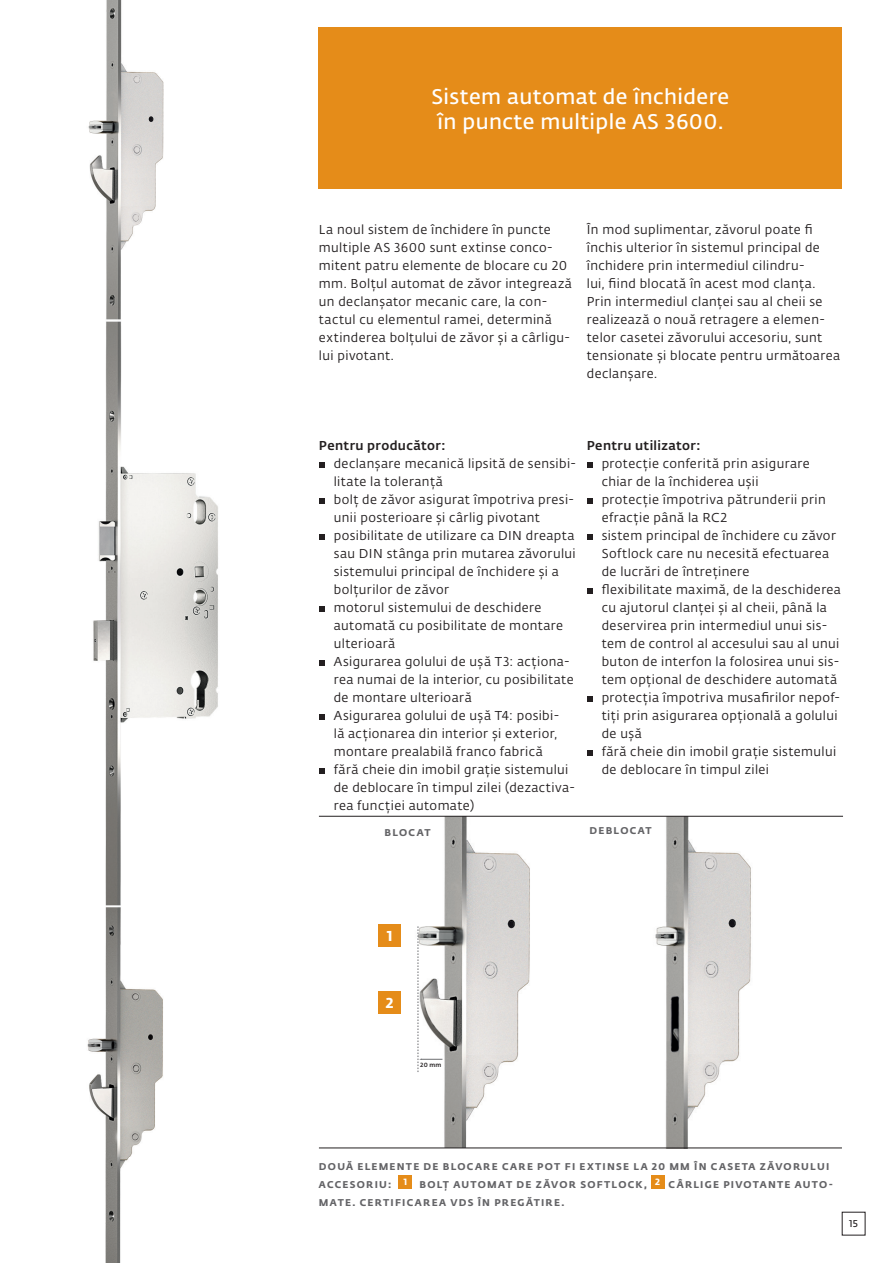
<style>
.page{position:relative;width:893px;height:1263px;background:#fff}
.page>*{position:absolute;margin:0;border:0;box-sizing:border-box;transform-origin:0 0}
.t1{font:600 21px/25.5px "Fedra Sans Alt Pro";letter-spacing:.02em;color:#fff}
.t2{font:700 14.25px "Fedra Sans Alt Pro";color:#fff}
.t3{font:12.75px/18px "Fedra Sans Alt Pro";letter-spacing:.03em;color:#231f20}
.t4{font:500 12.75px "Fedra Sans Alt Pro";letter-spacing:.03em;color:#231f20}
.t5{font:700 9.75px/18px "Fedra Sans Alt Pro";letter-spacing:.13em;color:#636366}
.t6{font:600 9.75px "Fedra Sans Alt Pro";color:#231f20}
.t7{font:700 9px "Fedra Sans Alt Pro";color:#fff}
.t8{font:500 6px "Fedra Sans Alt Pro";color:#231f20}
</style>
<div class="page">
<img style="left:87px;top:0;width:131px;height:1263px">
<img style="left:404px;top:817px;width:137px;height:331px">
<img style="left:623px;top:817px;width:147px;height:331px">
<div style="left:399px;top:1175px;width:13px;height:13px;background:#e58c19"></div>
<div style="left:651px;top:1175px;width:13px;height:13px;background:#e58c19"></div>
<div style="left:319px;top:28px;width:523px;height:161px;background:#e58c19"></div>
<svg style="left:319px;top:462px;width:6px;height:6px"></svg>
<svg style="left:319px;top:498px;width:6px;height:6px"></svg>
<svg style="left:319px;top:534px;width:6px;height:6px"></svg>
<svg style="left:319px;top:606px;width:6px;height:6px"></svg>
<svg style="left:319px;top:660px;width:6px;height:6px"></svg>
<svg style="left:319px;top:714px;width:6px;height:6px"></svg>
<svg style="left:319px;top:768px;width:6px;height:6px"></svg>
<svg style="left:587px;top:462px;width:6px;height:6px"></svg>
<svg style="left:587px;top:498px;width:6px;height:6px"></svg>
<svg style="left:587px;top:534px;width:6px;height:6px"></svg>
<svg style="left:587px;top:588px;width:6px;height:6px"></svg>
<svg style="left:587px;top:696px;width:6px;height:6px"></svg>
<svg style="left:587px;top:750px;width:6px;height:6px"></svg>
<hr style="left:319px;top:816px;width:524px;height:1px;background:#231f20">
<hr style="left:319px;top:1148px;width:523px;height:1px;background:#231f20">
<svg style="left:418px;top:926px;width:24px;height:146px"></svg>
<div style="left:378px;top:924px;width:23px;height:23px;background:#e58c19"></div>
<div style="left:378px;top:991px;width:23px;height:22px;background:#e58c19"></div>
<h1 class="t1" style="left:432px;top:83px;width:299px">Sistem automat de închidere în puncte multiple AS 3600.</h1>
<p class="t3" style="left:319px;top:220px;width:255px">La noul sistem de închidere în puncte multiple AS 3600 sunt extinse conco&shy;mitent patru elemente de blocare cu 20 mm. Bolţul automat de zăvor integrează un declanşator mecanic care, la con&shy;tactul cu elementul ramei, determină extinderea bolţului de zăvor şi a cârligu&shy;lui pivotant.</p>
<p class="t3" style="left:587px;top:220px;width:255px">În mod suplimentar, zăvorul poate fi închis ulterior în sistemul principal de închidere prin intermediul cilindru-<br>lui, fiind blocată în acest mod clanţa.<br>Prin intermediul clanţei sau al cheii se realizează o nouă retragere a elemen&shy;telor casetei zăvorului accesoriu, sunt tensionate şi blocate pentru următoarea declanşare.</p>
<p class="t4" style="left:319px;top:436px;width:128px">Pentru producător:</p>
<p class="t3" style="left:334px;top:454px;width:244px">declanşare mecanică lipsită de sensibi&shy;litate la toleranţă<br>bolţ de zăvor asigurat împotriva presi&shy;unii posterioare şi cârlig pivotant posibilitate de utilizare ca DIN dreapta sau DIN stânga prin mutarea zăvorului sistemului principal de închidere şi a bolţurilor de zăvor<br>motorul sistemului de deschidere automată cu posibilitate de montare ulterioară<br>Asigurarea golului de uşă T3: acţiona&shy;rea numai de la interior, cu posibilitate de montare ulterioară<br>Asigurarea golului de uşă T4: posibi-<br>lă acţionarea din interior şi exterior, montare prealabilă franco fabrică<br>fără cheie din imobil graţie sistemului de deblocare în timpul zilei (dezactiva&shy;rea funcţiei automate)</p>
<p class="t4" style="left:587px;top:436px;width:115px">Pentru utilizator:</p>
<p class="t3" style="left:602px;top:454px;width:241px">protecţie conferită prin asigurare chiar de la închiderea uşii<br>protecţie împotriva pătrunderii prin efracţie până la RC2<br>sistem principal de închidere cu zăvor Softlock care nu necesită efectuarea de lucrări de întreţinere<br>flexibilitate maximă, de la deschiderea cu ajutorul clanţei şi al cheii, până la deservirea prin intermediul unui sis&shy;tem de control al accesului sau al unui buton de interfon la folosirea unui sis&shy;tem opţional de deschidere automată protecţia împotriva musafirilor nepof&shy;tiţi prin asigurarea opţională a golului de uşă<br>fără cheie din imobil graţie sistemului de deblocare în timpul zilei</p>
<p class="t5" style="left:385px;top:823px;width:48px">BLOCAT</p>
<p class="t5" style="left:589px;top:820px;width:64px">DEBLOCAT</p>
<p class="t2" style="left:387px;top:925px;width:7px">1</p>
<p class="t2" style="left:386px;top:991px;width:9px">2</p>
<p class="t8" style="left:420px;top:1061px;width:23px">20 mm</p>
<p class="t5" style="left:319px;top:1157px;width:512px">DOUĂ ELEMENTE DE BLOCARE CARE POT FI EXTINSE LA 20 MM ÎN CASETA ZĂVORULUI<br>ACCESORIU:</p>
<p class="t5" style="left:319px;top:1175px;width:515px;text-indent:101px">BOLŢ AUTOMAT DE ZĂVOR SOFTLOCK, <sup>2</sup> CÂRLIGE PIVOTANTE AUTO-<br>MATE. CERTIFICAREA VDS ÎN PREGĂTIRE.</p>
<p class="t7" style="left:404px;top:1174px;width:5px">1</p>
<p class="t6" style="left:849px;top:1216px;width:11px">15</p>
</div>
